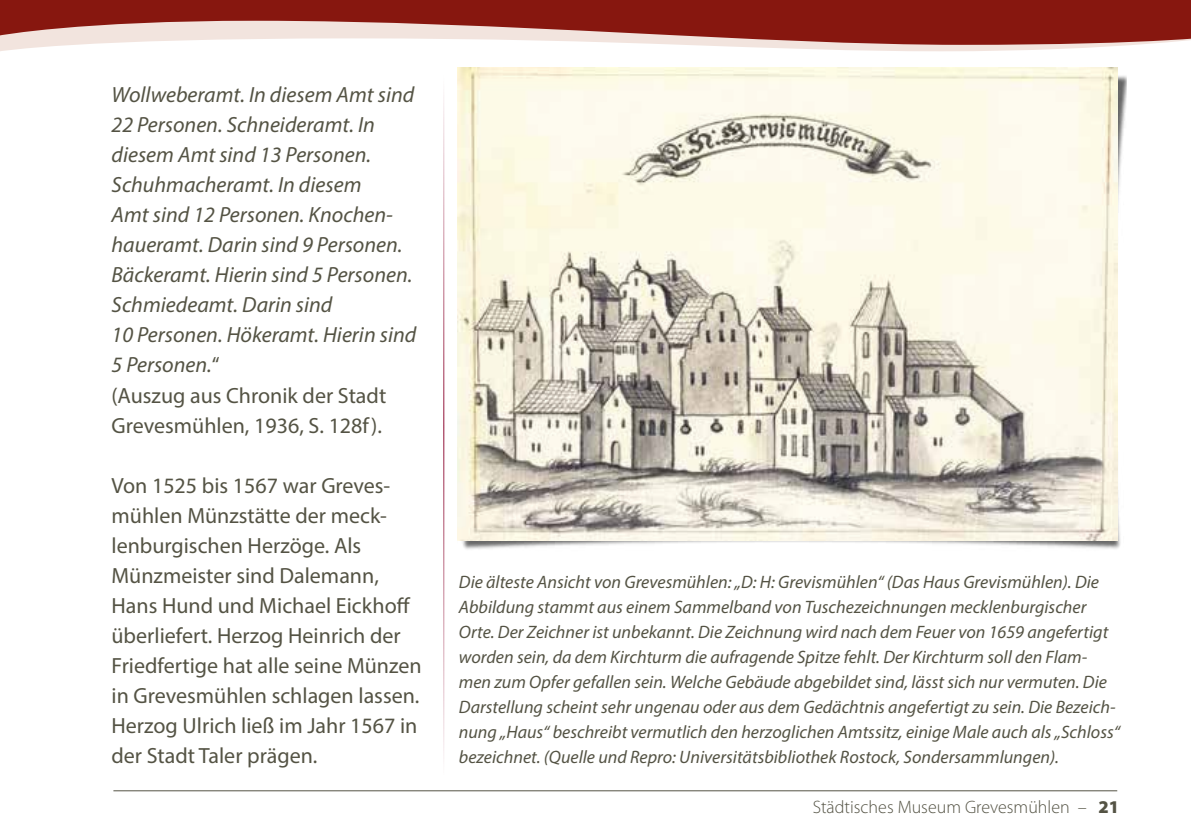
<style>
.page{position:relative;width:1191px;height:840px;background:#fff}
.page>*{position:absolute;margin:0;border:0;box-sizing:border-box;transform-origin:0 0}
.t1{font:italic 22px/30px "Myriad Pro";color:#545344}
.t2{font:22px/30px "Myriad Pro";color:#545344}
.t3{font:italic 18px/25px "Myriad Pro";color:#545344}
.t4{font:300 18px "Myriad Pro";color:#545344}
.s1{font-style:normal}
.s2{font-weight:900}
</style>
<div class="page">
<hr style="left:113px;top:790px;width:1004px;height:1px;background:#545344">
<svg style="left:0;top:45px;width:1129px;height:6px"></svg>
<svg style="left:0;top:0;width:1191px;height:45px;background:#a44f48"></svg>
<hr style="left:443px;top:72px;width:1px;height:702px;background:#8d0a31">
<img style="left:458px;top:69px;width:668px;height:480px">
<img style="left:457px;top:67px;width:660px;height:473px">
<p class="t1" style="left:111px;top:79px;width:306px">Wollweberamt. In diesem Amt sind<br>22 Personen. Schneideramt. In diesem Amt sind 13 Personen.<br>Schuhmacheramt. In diesem<br>Amt sind 12 Personen. Knochen&shy;haueramt. Darin sind 9 Personen.<br>Bäckeramt. Hierin sind 5 Personen.<br>Schmiedeamt. Darin sind<br>10 Personen. Hökeramt. Hierin sind<br>5 Personen.<span class="s1">“<br>(Auszug aus Chronik der Stadt<br>Grevesmühlen, 1936, S. 128f).</span></p>
<p class="t2" style="left:111px;top:469px;width:311px">Von 1525 bis 1567 war Greves&shy;mühlen Münzstätte der meck&shy;lenburgischen Herzöge. Als<br>Münzmeister sind Dalemann,<br>Hans Hund und Michael Eickhoff überliefert. Herzog Heinrich der<br>Friedfertige hat alle seine Münzen in Grevesmühlen schlagen lassen.<br>Herzog Ulrich ließ im Jahr 1567 in der Stadt Taler prägen.</p>
<p class="t3" style="left:459px;top:569px;width:662px">Die älteste Ansicht von Grevesmühlen: „D: H: Grevismühlen“ (Das Haus Grevismühlen). Die Abbildung stammt aus einem Sammelband von Tuschezeichnungen mecklenburgischer Orte. Der Zeichner ist unbekannt. Die Zeichnung wird nach dem Feuer von 1659 angefertigt worden sein, da dem Kirchturm die aufragende Spitze fehlt. Der Kirchturm soll den Flam&shy;men zum Opfer gefallen sein. Welche Gebäude abgebildet sind, lässt sich nur vermuten. Die Darstellung scheint sehr ungenau oder aus dem Gedächtnis angefertigt zu sein. Die Bezeich&shy;nung „Haus“ beschreibt vermutlich den herzoglichen Amtssitz, einige Male auch als „Schloss“ bezeichnet. (Quelle und Repro: Universitätsbibliothek Rostock, Sondersammlungen).</p>
<p class="t4" style="left:812px;top:795px;width:308px">Städtisches Museum Grevesmühlen – <span class="s2">21</span></p>
</div>
